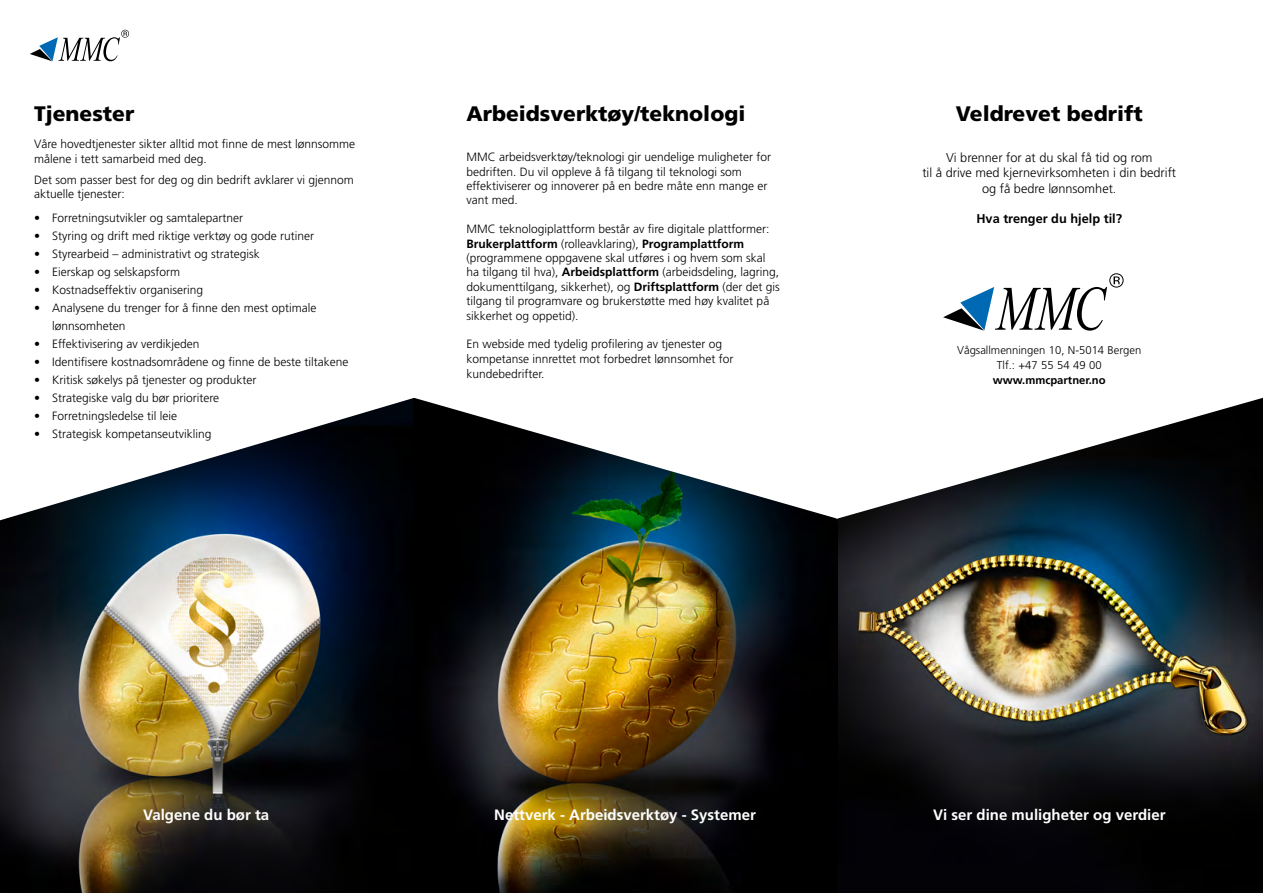
<style>
.page{position:relative;width:1263px;height:893px;background:#fff}
.page>*{position:absolute;margin:0;border:0;box-sizing:border-box;transform-origin:0 0}
.t1{font:900 21px "Frutiger";color:#000}
.t2{font:700 15px "Frutiger";color:#fff}
.t3{font:300 12.75px "Frutiger";color:#000}
.t4{font:700 12.75px "Frutiger";color:#000}
.t5{font:300 12px/14.4px "Frutiger";color:#000}
.t6{font:300 11.25px "Frutiger";color:#000}
.t7{font:700 11.25px "Frutiger";color:#000}
.s1{font-weight:700}
</style>
<div class="page">
<img style="left:838px;top:519px;width:425px;height:374px">
<img style="left:412px;top:519px;width:426px;height:374px">
<svg style="left:416px;top:398px;width:421px;height:121px"></svg>
<img style="left:0;top:520px;width:412px;height:373px">
<svg style="left:837px;top:278px;width:426px;height:241px"></svg>
<svg style="left:1px;top:398px;width:415px;height:122px"></svg>
<svg style="left:30px;top:30px;width:99px;height:31px"></svg>
<svg style="left:943px;top:273px;width:180px;height:58px"></svg>
<p class="t1" style="left:34px;top:100px;width:102px">Tjenester</p>
<p class="t5" style="left:34px;top:137px;width:323px">Våre hovedtjenester sikter alltid mot finne de mest lønnsomme målene i tett samarbeid med deg.</p>
<p class="t5" style="left:34px;top:172px;width:321px">Det som passer best for deg og din bedrift avklarer vi gjennom aktuelle tjenester:</p>
<p class="t5" style="left:34px;top:211px;width:211px">• Forretningsutvikler og samtalepartner</p>
<p class="t5" style="left:34px;top:229px;width:282px">• Styring og drift med riktige verktøy og gode rutiner</p>
<p class="t5" style="left:34px;top:247px;width:227px">• Styrearbeid – administrativt og strategisk</p>
<p class="t5" style="left:34px;top:265px;width:148px">• Eierskap og selskapsform</p>
<p class="t5" style="left:34px;top:283px;width:171px">• Kostnadseffektiv organisering</p>
<p class="t5" style="left:52px;top:299px;width:266px;line-height:18px;text-indent:-18px">• Analysene du trenger for å finne den mest optimale lønnsomheten</p>
<p class="t5" style="left:34px;top:337px;width:167px">• Effektivisering av verdikjeden</p>
<p class="t5" style="left:34px;top:355px;width:316px">• Identifisere kostnadsområdene og finne de beste tiltakene</p>
<p class="t5" style="left:34px;top:373px;width:224px">• Kritisk søkelys på tjenester og produkter</p>
<p class="t5" style="left:34px;top:391px;width:187px">• Strategiske valg du bør prioritere</p>
<p class="t5" style="left:34px;top:409px;width:145px">• Forretningsledelse til leie</p>
<p class="t5" style="left:34px;top:427px;width:179px">• Strategisk kompetanseutvikling</p>
<p class="t1" style="left:466px;top:100px;width:281px">Arbeidsverktøy/teknologi</p>
<p class="t5" style="left:466px;top:150px;width:306px">MMC arbeidsverktøy/teknologi gir uendelige muligheter for bedriften. Du vil oppleve å få tilgang til teknologi som</p>
<p class="t5" style="left:466px;top:179px;width:303px">effektiviserer og innoverer på en bedre måte enn mange er</p>
<p class="t5" style="left:466px;top:193px;width:53px">vant med.</p>
<p class="t5" style="left:466px;top:222px;width:315px">MMC teknologiplattform består av fire digitale plattformer:<br><span class="s1">Brukerplattform</span> (rolleavklaring), <span class="s1">Programplattform </span>(programmene oppgavene skal utføres i og hvem som skal ha tilgang til hva), <span class="s1">Arbeidsplattform</span> (arbeidsdeling, lagring, dokumenttilgang, sikkerhet), og <span class="s1">Driftsplattform</span> (der det gis</p>
<p class="t5" style="left:466px;top:294px;width:304px">tilgang til programvare og brukerstøtte med høy kvalitet på</p>
<p class="t5" style="left:466px;top:308px;width:114px">sikkerhet og oppetid).</p>
<p class="t5" style="left:466px;top:337px;width:268px;line-height:14.9px">En webside med tydelig profilering av tjenester og kompetanse innrettet mot forbedret lønnsomhet for kundebedrifter.</p>
<p class="t1" style="left:956px;top:100px;width:188px">Veldrevet bedrift</p>
<p class="t3" style="left:946px;top:150px;width:208px">Vi brenner for at du skal få tid og rom</p>
<p class="t3" style="left:922px;top:166px;width:255px">til å drive med kjernevirksomheten i din bedrift</p>
<p class="t3" style="left:982px;top:181px;width:136px">og få bedre lønnsomhet.</p>
<p class="t4" style="left:976px;top:211px;width:147px">Hva trenger du hjelp til?</p>
<p class="t6" style="left:957px;top:344px;width:186px">Vågsallmenningen 10, N-5014 Bergen</p>
<p class="t6" style="left:997px;top:359px;width:106px">Tlf.: +47 55 54 49 00</p>
<p class="t7" style="left:993px;top:374px;width:114px">www.mmcpartner.no</p>
<p class="t2" style="left:143px;top:806px;width:127px">Valgene du bør ta</p>
<p class="t2" style="left:933px;top:806px;width:234px">Vi ser dine muligheter og verdier</p>
<p class="t2" style="left:494px;top:806px;width:263px">Nettverk - Arbeidsverktøy - Systemer</p>
</div>
